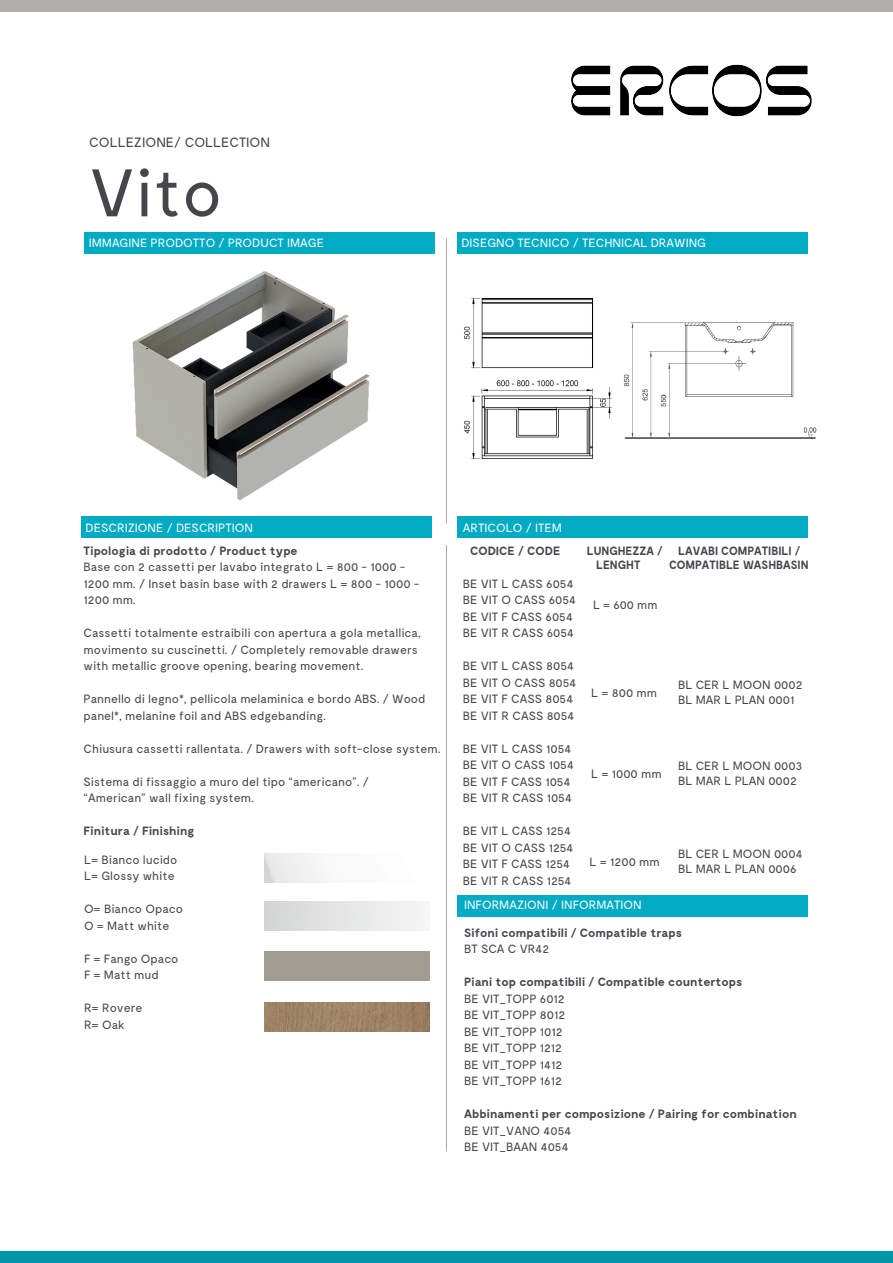
<style>
.page{position:relative;width:893px;height:1263px;background:#fff}
.page>*{position:absolute;margin:0;border:0;box-sizing:border-box;transform-origin:0 0}
.t1{font:67.05px "Moderat";color:#43464a}
.t2{font:13.5px "Moderat";color:#43464a}
.t3{font:12px/16.5px "Moderat";color:#43464a}
.t4{font:700 12px "Moderat";color:#43464a}
.t5{font:12px "Moderat";color:#fff}
.t6{font:700 12px/14.4px "Moderat";color:#43464a;scale:.95 1}
</style>
<div class="page">
<div style="left:0;top:0;width:893px;height:12px;background:#b0aeab"></div>
<div style="left:0;top:1251px;width:893px;height:12px;background:#0096aa"></div>
<div style="left:81px;top:517px;width:351px;height:21px;background:#00abc3"></div>
<div style="left:457px;top:517px;width:351px;height:21px;background:#00abc3"></div>
<div style="left:85px;top:233px;width:350px;height:21px;background:#00abc3"></div>
<div style="left:457px;top:233px;width:351px;height:21px;background:#00abc3"></div>
<hr style="left:446px;top:238px;width:1px;height:286px;background:#a8a9ad">
<hr style="left:446px;top:545px;width:1px;height:606px;background:#a8a9ad">
<img style="left:264px;top:854px;width:61px;height:28px">
<img style="left:264px;top:1002px;width:165px;height:29px">
<img style="left:623px;top:322px;width:194px;height:117px">
<img style="left:132px;top:271px;width:238px;height:230px">
<img style="left:463px;top:297px;width:149px;height:163px">
<div style="left:457px;top:895px;width:351px;height:21px;background:#00abc3"></div>
<img style="left:571px;top:64px;width:241px;height:53px">
<p class="t2" style="left:89px;top:135px;width:182px">COLLEZIONE/ COLLECTION</p>
<h1 class="t1" style="left:89px;top:155px;width:134px">Vito</h1>
<p class="t5" style="left:89px;top:236px;width:237px">IMMAGINE PRODOTTO / PRODUCT IMAGE</p>
<p class="t5" style="left:461px;top:236px;width:246px">DISEGNO TECNICO / TECHNICAL DRAWING</p>
<p class="t5" style="left:86px;top:521px;width:169px">DESCRIZIONE / DESCRIPTION</p>
<p class="t5" style="left:463px;top:521px;width:101px">ARTICOLO / ITEM</p>
<p class="t4" style="left:84px;top:544px;width:216px">Tipologia di prodotto / Product type</p>
<p class="t3" style="left:84px;top:559px;width:338px">Base con 2 cassetti per lavabo integrato L = 800 - 1000 -<br>1200 mm. / Inset basin base with 2 drawers L = 800 - 1000 -<br>1200 mm.</p>
<p class="t3" style="left:84px;top:625px;width:339px">Cassetti totalmente estraibili con apertura a gola metallica, movimento su cuscinetti. / Completely removable drawers with metallic groove opening, bearing movement.</p>
<p class="t3" style="left:84px;top:691px;width:343px">Pannello di legno*, pellicola melaminica e bordo ABS. / Wood panel*, melanine foil and ABS edgebanding.</p>
<p class="t3" style="left:84px;top:741px;width:359px">Chiusura cassetti rallentata. / Drawers with soft-close system.</p>
<p class="t3" style="left:84px;top:774px;width:287px">Sistema di fissaggio a muro del tipo “americano”. / “American” wall fixing system.</p>
<p class="t4" style="left:84px;top:824px;width:112px">Finitura / Finishing</p>
<p class="t3" style="left:84px;top:852px;width:95px">L= Bianco lucido<br>L= Glossy white</p>
<p class="t3" style="left:84px;top:901px;width:100px">O= Bianco Opaco<br>O = Matt white</p>
<p class="t3" style="left:84px;top:951px;width:96px">F = Fango Opaco<br>F = Matt mud</p>
<p class="t3" style="left:84px;top:1000px;width:60px">R= Rovere<br>R= Oak</p>
<p class="t4" style="left:470px;top:544px;width:92px">CODICE / CODE</p>
<p class="t6" style="left:596px;top:544px;width:72px;text-indent:-9px">LUNGHEZZA /<br>LENGHT</p>
<p class="t6" style="left:669px;top:544px;width:148px;text-align:center">LAVABI COMPATIBILI /<br>COMPATIBLE WASHBASIN</p>
<p class="t3" style="left:463px;top:575px;width:115px">BE VIT L CASS 6054<br>BE VIT O CASS 6054<br>BE VIT F CASS 6054<br>BE VIT R CASS 6054</p>
<p class="t3" style="left:463px;top:658px;width:115px">BE VIT L CASS 8054<br>BE VIT O CASS 8054<br>BE VIT F CASS 8054<br>BE VIT R CASS 8054</p>
<p class="t3" style="left:463px;top:740px;width:113px">BE VIT L CASS 1054<br>BE VIT O CASS 1054<br>BE VIT F CASS 1054<br>BE VIT R CASS 1054</p>
<p class="t3" style="left:463px;top:823px;width:112px">BE VIT L CASS 1254<br>BE VIT O CASS 1254<br>BE VIT F CASS 1254<br>BE VIT R CASS 1254</p>
<p class="t3" style="left:593px;top:596px;width:66px">L = 600 mm</p>
<p class="t3" style="left:591px;top:685px;width:67px">L = 800 mm</p>
<p class="t3" style="left:591px;top:766px;width:72px">L = 1000 mm</p>
<p class="t3" style="left:590px;top:853px;width:72px">L = 1200 mm</p>
<p class="t5" style="left:464px;top:898px;width:179px">INFORMAZIONI / INFORMATION</p>
<p class="t3" style="left:678px;top:678px;width:126px;line-height:15px">BL CER L MOON 0002<br>BL MAR L PLAN 0001</p>
<p class="t3" style="left:678px;top:758px;width:126px;line-height:15px">BL CER L MOON 0003<br>BL MAR L PLAN 0002</p>
<p class="t3" style="left:678px;top:846px;width:126px;line-height:15px">BL CER L MOON 0004<br>BL MAR L PLAN 0006</p>
<p class="t4" style="left:464px;top:926px;width:219px">Sifoni compatibili / Compatible traps</p>
<p class="t3" style="left:464px;top:941px;width:87px">BT SCA C VR42</p>
<p class="t4" style="left:464px;top:975px;width:280px">Piani top compatibili / Compatible countertops</p>
<p class="t3" style="left:464px;top:991px;width:103px">BE VIT_TOPP 6012<br>BE VIT_TOPP 8012<br>BE VIT_TOPP 1012<br>BE VIT_TOPP 1212<br>BE VIT_TOPP 1412<br>BE VIT_TOPP 1612</p>
<p class="t4" style="left:464px;top:1107px;width:334px">Abbinamenti per composizione / Pairing for combination</p>
<p class="t3" style="left:464px;top:1123px;width:109px">BE VIT_VANO 4054<br>BE VIT_BAAN 4054</p>
</div>
